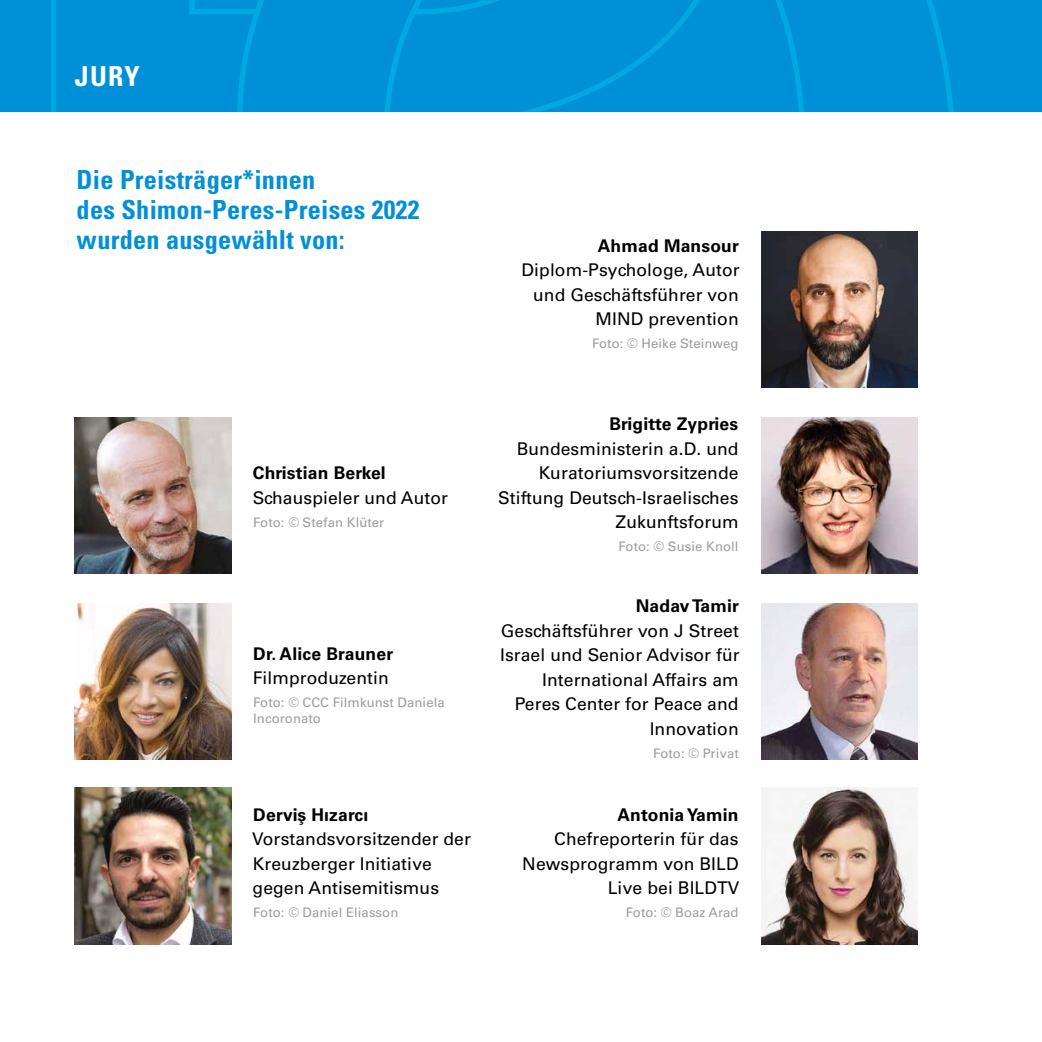
<style>
.page{position:relative;width:1042px;height:1042px;background:#fff}
.page>*{position:absolute;margin:0;border:0;box-sizing:border-box;transform-origin:0 0}
.t1{font:700 condensed 27.47px "Univers LT Std";color:#fff}
.t2{font:700 condensed 26.25px/29.8px "Univers LT Std";letter-spacing:.01em;color:#0090d7}
.t3{font:17.5px/24.5px "Univers LT Std";letter-spacing:.005em;color:#000;text-align:right}
.t4{font:700 17.5px "Univers LT Std";letter-spacing:.01em;color:#000}
.t5{font:13.12px/15.8px "Univers LT Std";letter-spacing:.005em;color:#9d9d9c}
</style>
<div class="page">
<div style="left:0;top:0;width:1042px;height:111px;background:#0090d7"></div>
<svg style="left:51px;top:0;width:183px;height:111px"></svg>
<svg style="left:234px;top:0;width:30px;height:111px"></svg>
<svg style="left:385px;top:0;width:569px;height:111px"></svg>
<img style="left:75px;top:417px;width:156px;height:157px">
<img style="left:761px;top:417px;width:157px;height:157px">
<img style="left:75px;top:603px;width:156px;height:157px">
<img style="left:761px;top:603px;width:157px;height:157px">
<img style="left:75px;top:787px;width:156px;height:157px">
<img style="left:761px;top:787px;width:157px;height:157px">
<img style="left:761px;top:231px;width:157px;height:156px">
<h1 class="t1" style="left:75px;top:59px;width:66px">JURY</h1>
<h2 class="t2" style="left:77px;top:165px;width:344px">Die Preisträger*innen<br>des Shimon-Peres-Preises 2022 wurden ausgewählt von:</h2>
<p class="t4" style="left:253px;top:463px;width:134px">Christian Berkel</p>
<p class="t3" style="left:253px;top:485px;width:197px">Schauspieler und Autor</p>
<p class="t5" style="left:253px;top:514px;width:133px">Foto: © Stefan Klüter</p>
<p class="t4" style="left:253px;top:643px;width:141px">Dr. Alice Brauner</p>
<p class="t3" style="left:253px;top:666px;width:138px">Filmproduzentin</p>
<p class="t5" style="left:253px;top:694px;width:193px">Foto: © CCC Filmkunst Daniela<br>Incoronato</p>
<p class="t4" style="left:253px;top:804px;width:117px">Dervi¸s Hızarcı</p>
<p class="t3" style="left:252px;top:827px;width:220px;text-align:left">Vorstandsvorsitzender der<br>Kreuzberger Initiative gegen Antisemitismus</p>
<p class="t5" style="left:253px;top:904px;width:147px">Foto: © Daniel Eliasson</p>
<p class="t4" style="left:598px;top:235px;width:143px">Ahmad Mansour</p>
<p class="t3" style="left:521px;top:258px;width:220px">Diplom-Psychologe, Autor und Geschäftsführer von<br>MIND prevention</p>
<p class="t5" style="left:592px;top:336px;width:148px">Foto: © Heike Steinweg</p>
<p class="t4" style="left:609px;top:414px;width:130px">Brigitte Zypries</p>
<p class="t3" style="left:498px;top:436px;width:242px">Bundesministerin a.D. und<br>Kuratoriumsvorsitzende<br>Stiftung Deutsch-Israelisches<br>Zukunftsforum</p>
<p class="t5" style="left:618px;top:539px;width:122px">Foto: © Susie Knoll</p>
<p class="t4" style="left:636px;top:596px;width:105px">Nadav Tamir</p>
<p class="t3" style="left:500px;top:618px;width:241px">Geschäftsführer von J Street<br>Israel und Senior Advisor für<br>International Affairs am<br>Peres Center for Peace and<br>Innovation</p>
<p class="t5" style="left:653px;top:745px;width:87px">Foto: © Privat</p>
<p class="t4" style="left:617px;top:804px;width:122px">Antonia Yamin</p>
<p class="t3" style="left:522px;top:827px;width:219px">Chefreporterin für das<br>Newsprogramm von BILD<br>Live bei BILDTV</p>
<p class="t5" style="left:626px;top:904px;width:114px">Foto: © Boaz Arad</p>
</div>
